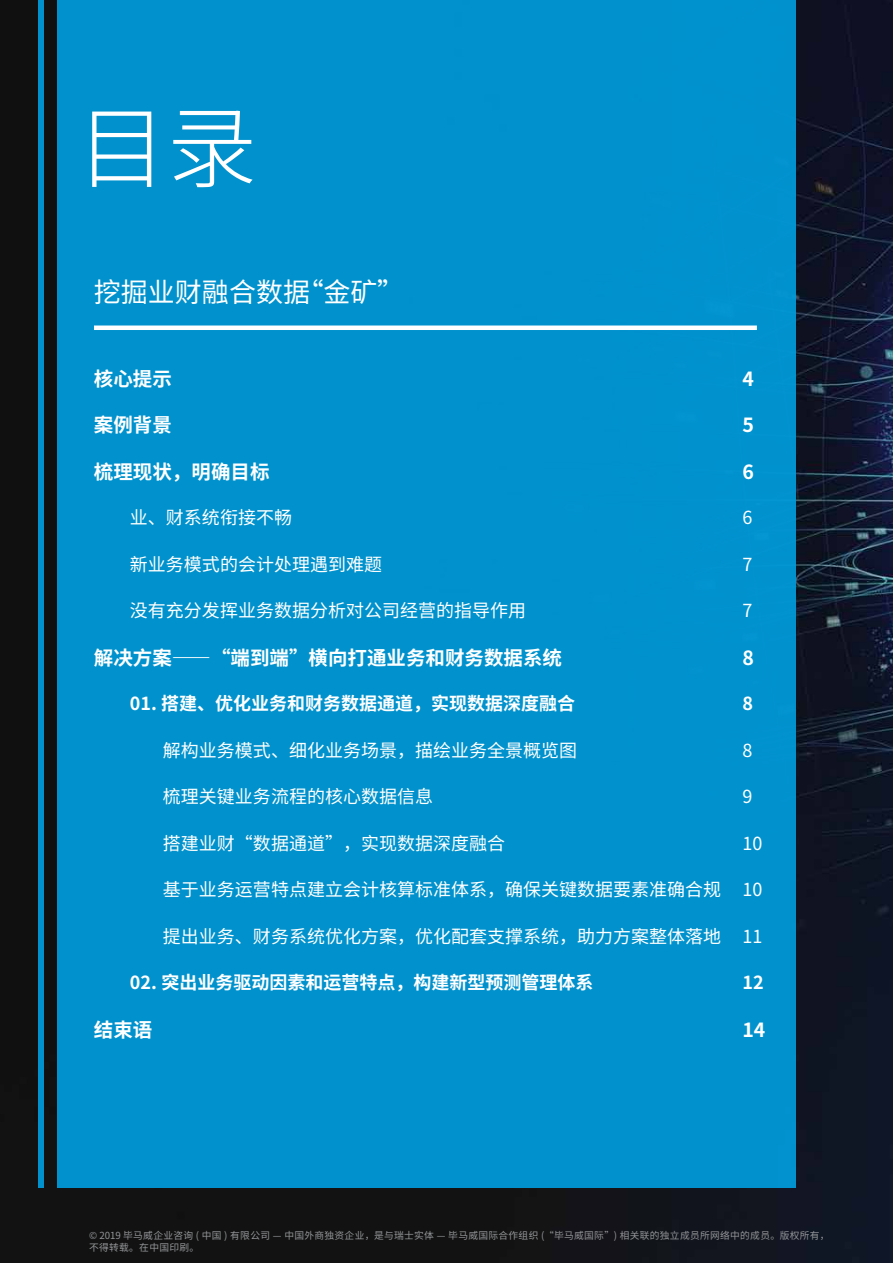
<style>
.page{position:relative;width:893px;height:1263px;background:#fff}
.page>*{position:absolute;margin:0;border:0;box-sizing:border-box;transform-origin:0 0}
.t1{font:300 90px "Noto Sans CJ Ksc";color:#fff}
.t2{font:27px "Noto Sans CJ Ksc";color:#fff}
.t3{font:700 19.5px "Noto Sans CJ Ksc";color:#fff}
.t4{font:18px "Noto Sans CJ Ksc";color:#fff}
.t5{font:700 18px "Noto Sans CJ Ksc";color:#fff}
.t6{font:9.75px/11.2px "Noto Sans CJ Ksc";letter-spacing:.03em;color:#939598}
</style>
<div class="page">
<img style="left:0;top:0;width:893px;height:1263px">
<div style="left:58px;top:0;width:738px;height:1188px;background:#0192cd"></div>
<div style="left:94px;top:325px;width:663px;height:5px;background:#fff"></div>
<div style="left:38px;top:0;width:6px;height:1188px;background:#0192cd"></div>
<h1 class="t1" style="left:77px;top:97px;width:182px">目录</h1>
<h2 class="t2" style="left:94px;top:277px;width:312px">挖掘业财融合数据“金矿”</h2>
<p class="t3" style="left:94px;top:368px;width:80px">核心提示</p>
<p class="t3" style="left:94px;top:414px;width:80px">案例背景</p>
<p class="t3" style="left:94px;top:461px;width:177px">梳理现状，明确目标</p>
<p class="t4" style="left:130px;top:507px;width:163px">业、财系统衔接不畅</p>
<p class="t4" style="left:130px;top:554px;width:253px">新业务模式的会计处理遇到难题</p>
<p class="t4" style="left:130px;top:600px;width:397px">没有充分发挥业务数据分析对公司经营的指导作用</p>
<p class="t3" style="left:94px;top:647px;width:470px">解决方案——“端到端”横向打通业务和财务数据系统</p>
<p class="t5" style="left:130px;top:693px;width:447px">01. 搭建、优化业务和财务数据通道，实现数据深度融合</p>
<p class="t4" style="left:163px;top:740px;width:416px">解构业务模式、细化业务场景，描绘业务全景概览图</p>
<p class="t4" style="left:163px;top:786px;width:272px">梳理关键业务流程的核心数据信息</p>
<p class="t4" style="left:163px;top:833px;width:344px">搭建业财“数据通道”，实现数据深度融合</p>
<p class="t4" style="left:163px;top:879px;width:560px">基于业务运营特点建立会计核算标准体系，确保关键数据要素准确合规</p>
<p class="t4" style="left:163px;top:926px;width:560px">提出业务、财务系统优化方案，优化配套支撑系统，助力方案整体落地</p>
<p class="t5" style="left:130px;top:972px;width:465px">02. 突出业务驱动因素和运营特点，构建新型预测管理体系</p>
<p class="t3" style="left:94px;top:1019px;width:60px">结束语</p>
<p class="t3" style="left:742px;top:368px;width:13px">4</p>
<p class="t3" style="left:742px;top:414px;width:13px">5</p>
<p class="t3" style="left:742px;top:461px;width:13px">6</p>
<p class="t4" style="left:742px;top:507px;width:11px">6</p>
<p class="t4" style="left:742px;top:554px;width:11px">7</p>
<p class="t4" style="left:742px;top:600px;width:11px">7</p>
<p class="t3" style="left:742px;top:647px;width:13px">8</p>
<p class="t5" style="left:742px;top:693px;width:12px">8</p>
<p class="t4" style="left:742px;top:740px;width:11px">8</p>
<p class="t4" style="left:742px;top:786px;width:11px">9</p>
<p class="t4" style="left:742px;top:833px;width:21px">10</p>
<p class="t4" style="left:742px;top:879px;width:21px">10</p>
<p class="t4" style="left:742px;top:926px;width:21px">11</p>
<p class="t5" style="left:742px;top:972px;width:23px">12</p>
<p class="t3" style="left:742px;top:1019px;width:24px">14</p>
<p class="t6" style="left:89px;top:1230px;width:742px">© 2019 毕马威企业咨询 ( 中国 ) 有限公司 — 中国外商独资企业，是与瑞士实体 — 毕马威国际合作组织 (“毕马威国际”) 相关联的独立成员所网络中的成员。版权所有，不得转载。在中国印刷。</p>
</div>
